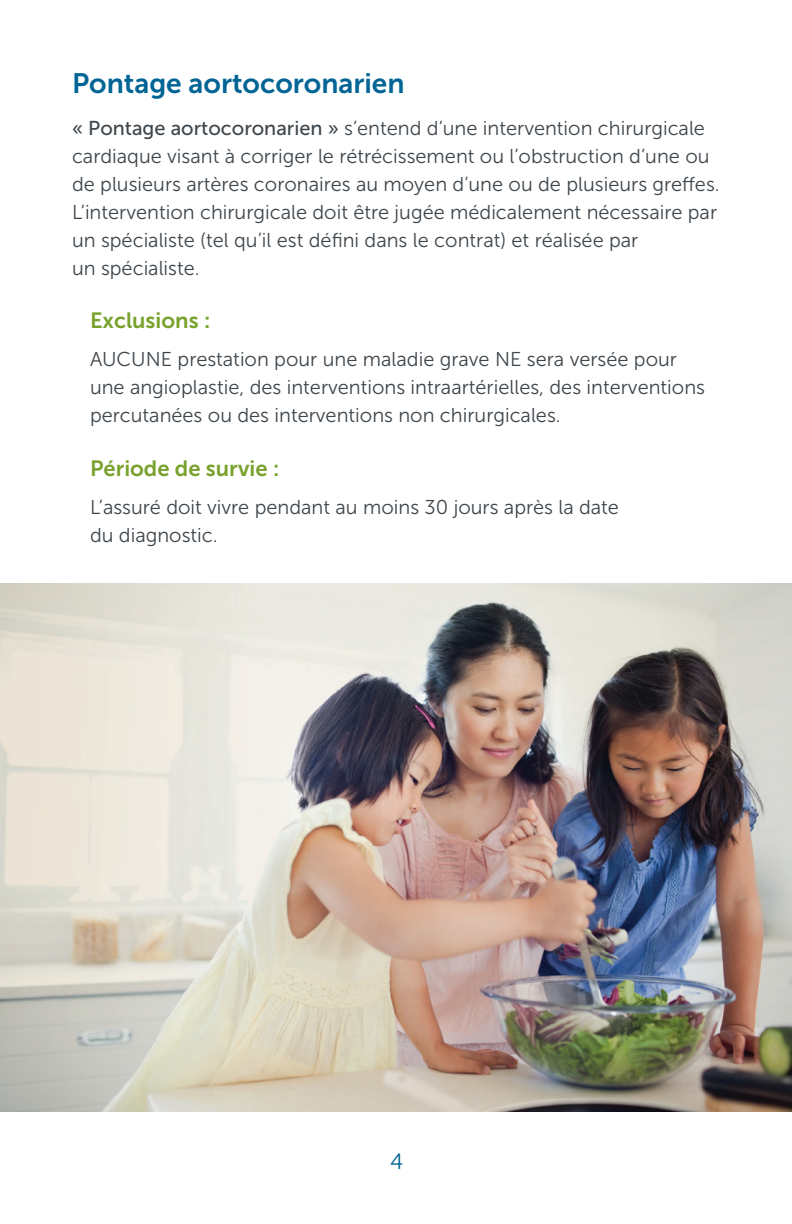
<style>
.page{position:relative;width:792px;height:1224px;background:#fff}
.page>*{position:absolute;margin:0;border:0;box-sizing:border-box;transform-origin:0 0}
.t1{font:28px "Museo Sans 700";color:#006494}
.t2{font:22px "Museo Sans 700";color:#78a22d}
.t3{font:22px "Museo Sans 300";color:#006494}
.t4{font:20px/28px "Museo Sans 300";color:#3e464c}
.s1{font-family:"Museo Sans 500"}
</style>
<div class="page">
<img style="left:0;top:583px;width:792px;height:528px">
<h1 class="t1" style="left:72px;top:68px;width:334px">Pontage aortocoronarien</h1>
<p class="t4" style="left:72px;top:114px;width:649px"><span class="s1">« Pontage aortocoronarien »</span> s’entend d’une intervention chirurgicale cardiaque visant à corriger le rétrécissement ou l’obstruction d’une ou de plusieurs artères coronaires au moyen d’une ou de plusieurs greffes.<br>L’intervention chirurgicale doit être jugée médicalement nécessaire par un spécialiste (tel qu’il est défini dans le contrat) et réalisée par<br>un spécialiste.</p>
<p class="t2" style="left:90px;top:309px;width:122px">Exclusions :</p>
<p class="t4" style="left:90px;top:346px;width:617px">AUCUNE prestation pour une maladie grave NE sera versée pour une angioplastie, des interventions intraartérielles, des interventions percutanées ou des interventions non chirurgicales.</p>
<p class="t2" style="left:90px;top:456px;width:191px">Période de survie :</p>
<p class="t4" style="left:90px;top:493px;width:531px">L’assuré doit vivre pendant au moins 30 jours après la date du diagnostic.</p>
<p class="t3" style="left:390px;top:1149px;width:15px">4</p>
</div>
